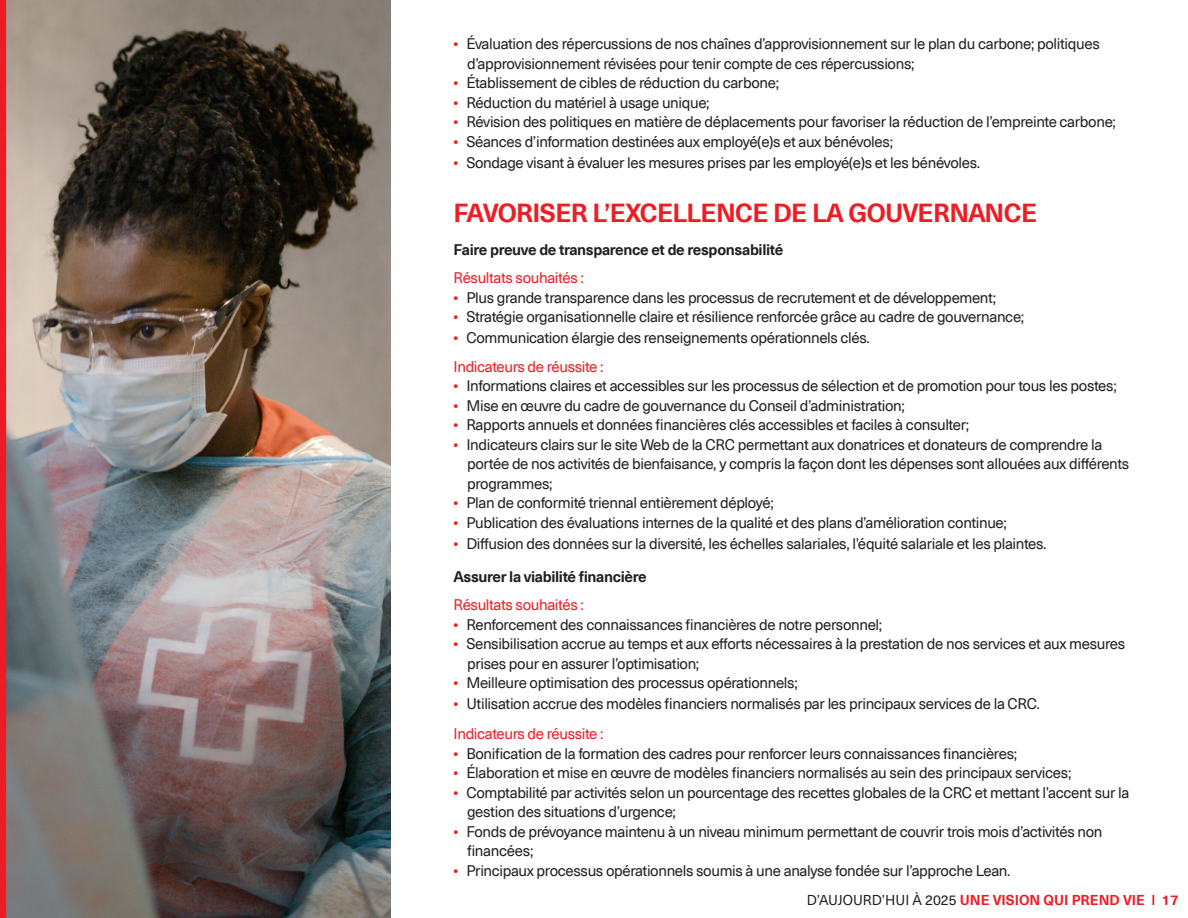
<style>
.page{position:relative;width:1188px;height:918px;background:#fff}
.page>*{position:absolute;margin:0;border:0;box-sizing:border-box;transform-origin:0 0}
.TEXT_default_sasa{font:700 25.5px "Neue Haas Unica Pro";letter-spacing:-.025em;color:#ee1d23}
.TEXT_default_sasa-2{font:15px/19.5px "Neue Haas Unica Pro";letter-spacing:-.025em;color:#231f20}
.TEXT_default_sasa-3{font:15px "Neue Haas Unica Pro";letter-spacing:-.025em;color:#ee1d23}
.TEXT_default_sasa-4{font:700 15px "Neue Haas Unica Pro";letter-spacing:-.025em;color:#231f20}
.t1{font:700 13.95px "Neue Haas Unica Pro";color:#ee1d23}
.s1{font-weight:700;font-size:13.5px;color:#ee1d23}
.s2{font-weight:400;color:#231f20}
</style>
<div class="page">
<svg style="left:1152px;top:895px;width:2px;height:10px"></svg>
<img style="left:6px;top:0;width:385px;height:918px">
<div style="left:0;top:0;width:6px;height:918px;background:#ed1c24"></div>
<p class="TEXT_default_sasa-2" style="left:467px;top:34px;width:634px;text-indent:-13px"><span class="s1">•</span> Évaluation des répercussions de nos chaînes d’approvisionnement sur le plan du carbone; politiques d’approvisionnement révisées pour tenir compte de ces répercussions;</p>
<p class="TEXT_default_sasa-2" style="left:454px;top:73px;width:327px"><span class="s1">•</span> Établissement de cibles de réduction du carbone;</p>
<p class="TEXT_default_sasa-2" style="left:454px;top:93px;width:258px"><span class="s1">•</span> Réduction du matériel à usage unique;</p>
<p class="TEXT_default_sasa-2" style="left:454px;top:112px;width:664px"><span class="s1">•</span> Révision des politiques en matière de déplacements pour favoriser la réduction de l’empreinte carbone;</p>
<p class="TEXT_default_sasa-2" style="left:454px;top:132px;width:441px"><span class="s1">•</span> Séances d’information destinées aux employé(e)s et aux bénévoles;</p>
<p class="TEXT_default_sasa-2" style="left:454px;top:153px;width:528px"><span class="s1">•</span> Sondage visant à évaluer les mesures prises par les employé(e)s et les bénévoles.</p>
<p class="TEXT_default_sasa" style="left:454px;top:197px;width:585px">FAVORISER L’EXCELLENCE DE LA GOUVERNANCE</p>
<p class="TEXT_default_sasa-4" style="left:454px;top:240px;width:331px">Faire preuve de transparence et de responsabilité</p>
<p class="TEXT_default_sasa-3" style="left:454px;top:269px;width:132px">Résultats souhaités :</p>
<p class="TEXT_default_sasa-2" style="left:454px;top:288px;width:544px"><span class="s1">•</span> Plus grande transparence dans les processus de recrutement et de développement;</p>
<p class="TEXT_default_sasa-2" style="left:454px;top:307px;width:572px"><span class="s1">•</span> Stratégie organisationnelle claire et résilience renforcée grâce au cadre de gouvernance;</p>
<p class="TEXT_default_sasa-2" style="left:454px;top:328px;width:418px"><span class="s1">•</span> Communication élargie des renseignements opérationnels clés.</p>
<p class="TEXT_default_sasa-3" style="left:454px;top:357px;width:152px">Indicateurs de réussite :</p>
<p class="TEXT_default_sasa-2" style="left:454px;top:376px;width:665px"><span class="s1">•</span> Informations claires et accessibles sur les processus de sélection et de promotion pour tous les postes;</p>
<p class="TEXT_default_sasa-2" style="left:454px;top:396px;width:453px"><span class="s1">•</span> Mise en œuvre du cadre de gouvernance du Conseil d’administration;</p>
<p class="TEXT_default_sasa-2" style="left:454px;top:415px;width:517px"><span class="s1">•</span> Rapports annuels et données financières clés accessibles et faciles à consulter;</p>
<p class="TEXT_default_sasa-2" style="left:467px;top:435px;width:664px;text-indent:-13px"><span class="s1">•</span> Indicateurs clairs sur le site Web de la CRC permettant aux donatrices et donateurs de comprendre la portée de nos activités de bienfaisance, y compris la façon dont les dépenses sont allouées aux différents programmes;</p>
<p class="TEXT_default_sasa-2" style="left:454px;top:493px;width:322px"><span class="s1">•</span> Plan de conformité triennal entièrement déployé;</p>
<p class="TEXT_default_sasa-2" style="left:454px;top:513px;width:555px"><span class="s1">•</span> Publication des évaluations internes de la qualité et des plans d’amélioration continue;</p>
<p class="TEXT_default_sasa-2" style="left:454px;top:534px;width:595px"><span class="s1">•</span> Diffusion des données sur la diversité, les échelles salariales, l’équité salariale et les plaintes.</p>
<p class="TEXT_default_sasa-4" style="left:454px;top:567px;width:195px">Assurer la viabilité financière</p>
<p class="TEXT_default_sasa-3" style="left:454px;top:596px;width:132px">Résultats souhaités :</p>
<p class="TEXT_default_sasa-2" style="left:454px;top:615px;width:430px"><span class="s1">•</span> Renforcement des connaissances financières de notre personnel;</p>
<p class="TEXT_default_sasa-2" style="left:467px;top:634px;width:660px;text-indent:-13px"><span class="s1">•</span> Sensibilisation accrue au temps et aux efforts nécessaires à la prestation de nos services et aux mesures prises pour en assurer l’optimisation;</p>
<p class="TEXT_default_sasa-2" style="left:454px;top:673px;width:346px"><span class="s1">•</span> Meilleure optimisation des processus opérationnels;</p>
<p class="TEXT_default_sasa-2" style="left:454px;top:694px;width:588px"><span class="s1">•</span> Utilisation accrue des modèles financiers normalisés par les principaux services de la CRC.</p>
<p class="TEXT_default_sasa-3" style="left:454px;top:725px;width:152px">Indicateurs de réussite :</p>
<p class="TEXT_default_sasa-2" style="left:454px;top:744px;width:565px"><span class="s1">•</span> Bonification de la formation des cadres pour renforcer leurs connaissances financières;</p>
<p class="TEXT_default_sasa-2" style="left:454px;top:763px;width:619px"><span class="s1">•</span> Élaboration et mise en œuvre de modèles financiers normalisés au sein des principaux services;</p>
<p class="TEXT_default_sasa-2" style="left:467px;top:783px;width:664px;text-indent:-13px"><span class="s1">•</span> Comptabilité par activités selon un pourcentage des recettes globales de la CRC et mettant l’accent sur la gestion des situations d’urgence;</p>
<p class="TEXT_default_sasa-2" style="left:467px;top:822px;width:637px;text-indent:-13px"><span class="s1">•</span> Fonds de prévoyance maintenu à un niveau minimum permettant de couvrir trois mois d’activités non financées;</p>
<p class="TEXT_default_sasa-2" style="left:454px;top:861px;width:559px"><span class="s1">•</span> Principaux processus opérationnels soumis à une analyse fondée sur l’approche Lean.</p>
<p class="t1" style="left:807px;top:891px;width:373px"><span class="s2">D’AUJOURD’HUI À 2025</span> UNE VISION QUI PREND VIE 17</p>
</div>
